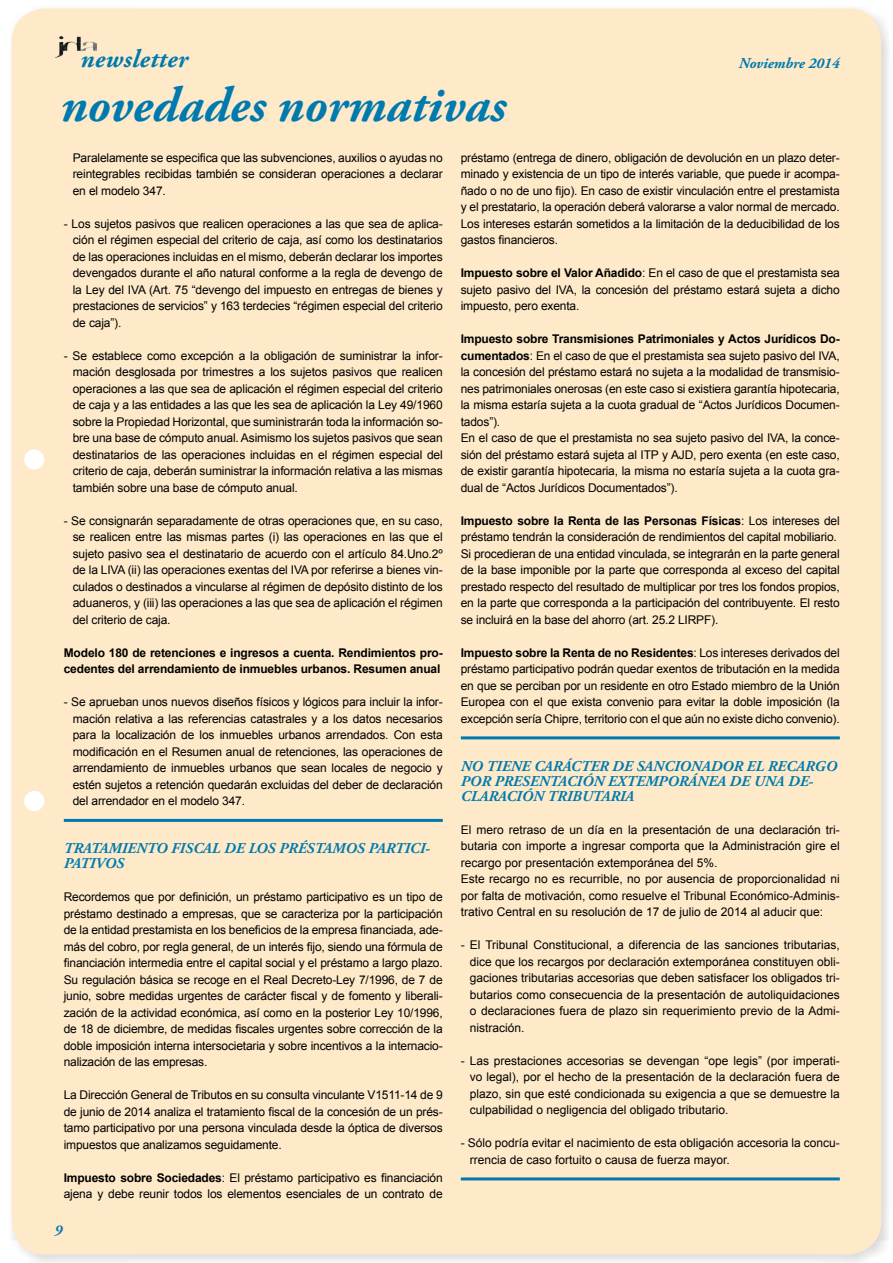
<style>
.page{position:relative;width:893px;height:1263px;background:#fff}
.page>*{position:absolute;margin:0;border:0;box-sizing:border-box;transform-origin:0 0}
.t1{font:italic 700 49.5px "Adobe Garamond Pro";color:#007aae}
.t2{font:italic 700 25.5px "Adobe Garamond Pro";letter-spacing:.015em;color:#007aae}
.t3{font:italic 700 15px/15px "Adobe Garamond Pro";color:#007aae}
.t4{font:12px/16.5px "Arial";letter-spacing:-.015em;color:#000;text-align:justify}
.t5{font:700 12px/16.5px "Arial";letter-spacing:-.01em;color:#000}
.s1{font-weight:700}
</style>
<div class="page">
<div style="left:7px;top:3px;width:886px;height:1260px;background:#000;opacity:.16"></div>
<div style="left:12px;top:9px;width:869px;height:1245px;background:#feeac9;border-radius:34px"></div>
<hr style="left:64px;top:819px;width:379px;height:3px;background:#007aae">
<hr style="left:461px;top:736px;width:379px;height:3px;background:#007aae">
<hr style="left:461px;top:1177px;width:379px;height:3px;background:#007aae">
<div style="left:24px;top:449px;width:20px;height:21px;background:#fff;border-radius:50%"></div>
<div style="left:24px;top:791px;width:20px;height:20px;background:#fff;border-radius:50%"></div>
<img style="left:56px;top:36px;width:40px;height:21px">
<h2 class="t2" style="left:81px;top:45px;width:109px">newsletter</h2>
<p class="t3" style="left:739px;top:56px;width:102px">Noviembre 2014</p>
<h1 class="t1" style="left:60px;top:77px;width:447px">novedades normativas</h1>
<p class="t4" style="left:73px;top:149px;width:371px">Paralelamente se especifica que las subvenciones, auxilios o ayudas no reintegrables recibidas también se consideran operaciones a declarar en el modelo 347.</p>
<p class="t4" style="left:73px;top:215px;width:371px;text-indent:-9px">- Los sujetos pasivos que realicen operaciones a las que sea de aplica&shy;ción el régimen especial del criterio de caja, así como los destinatarios de las operaciones incluidas en el mismo, deberán declarar los importes devengados durante el año natural conforme a la regla de devengo de la Ley del IVA (Art. 75 “devengo del impuesto en entregas de bienes y prestaciones de servicios” y 163 terdecies “régimen especial del criterio de caja”).</p>
<p class="t4" style="left:73px;top:347px;width:371px;text-indent:-9px">- Se establece como excepción a la obligación de suministrar la infor&shy;mación desglosada por trimestres a los sujetos pasivos que realicen operaciones a las que sea de aplicación el régimen especial del criterio de caja y a las entidades a las que les sea de aplicación la Ley 49/1960 sobre la Propiedad Horizontal, que suministrarán toda la información so&shy;bre una base de cómputo anual. Asimismo los sujetos pasivos que sean destinatarios de las operaciones incluidas en el régimen especial del criterio de caja, deberán suministrar la información relativa a las mismas también sobre una base de cómputo anual.</p>
<p class="t4" style="left:73px;top:512px;width:371px;text-indent:-9px">- Se consignarán separadamente de otras operaciones que, en su caso, se realicen entre las mismas partes (i) las operaciones en las que el sujeto pasivo sea el destinatario de acuerdo con el artículo 84.Uno.2º de la LIVA (ii) las operaciones exentas del IVA por referirse a bienes vin&shy;culados o destinados a vincularse al régimen de depósito distinto de los aduaneros, y (iii) las operaciones a las que sea de aplicación el régimen del criterio de caja.</p>
<p class="t5" style="left:64px;top:645px;width:380px">Modelo 180 de retenciones e ingresos a cuenta. Rendimientos pro&shy;cedentes del arrendamiento de inmuebles urbanos. Resumen anual</p>
<p class="t4" style="left:73px;top:694px;width:371px;text-indent:-9px">- Se aprueban unos nuevos diseños físicos y lógicos para incluir la infor&shy;mación relativa a las referencias catastrales y a los datos necesarios para la localización de los inmuebles urbanos arrendados. Con esta modificación en el Resumen anual de retenciones, las operaciones de arrendamiento de inmuebles urbanos que sean locales de negocio y estén sujetos a retención quedarán excluidas del deber de declaración del arrendador en el modelo 347.</p>
<p class="t3" style="left:64px;top:841px;width:368px">TRATAMIENTO FISCAL DE LOS PRÉSTAMOS PARTICI-<br>PATIVOS</p>
<p class="t4" style="left:64px;top:889px;width:380px">Recordemos que por definición, un préstamo participativo es un tipo de préstamo destinado a empresas, que se caracteriza por la participación de la entidad prestamista en los beneficios de la empresa financiada, ade&shy;más del cobro, por regla general, de un interés fijo, siendo una fórmula de financiación intermedia entre el capital social y el préstamo a largo plazo.<br>Su regulación básica se recoge en el Real Decreto-Ley 7/1996, de 7 de junio, sobre medidas urgentes de carácter fiscal y de fomento y liberali&shy;zación de la actividad económica, así como en la posterior Ley 10/1996, de 18 de diciembre, de medidas fiscales urgentes sobre corrección de la doble imposición interna intersocietaria y sobre incentivos a la internacio&shy;nalización de las empresas.</p>
<p class="t4" style="left:64px;top:1087px;width:380px">La Dirección General de Tributos en su consulta vinculante V1511-14 de 9 de junio de 2014 analiza el tratamiento fiscal de la concesión de un prés&shy;tamo participativo por una persona vinculada desde la óptica de diversos impuestos que analizamos seguidamente.</p>
<p class="t4" style="left:64px;top:1169px;width:380px"><span class="s1">Impuesto sobre Sociedades</span>: El préstamo participativo es financiación ajena y debe reunir todos los elementos esenciales de un contrato de</p>
<p class="t3" style="left:55px;top:1223px;width:9px">9</p>
<p class="t4" style="left:461px;top:149px;width:380px">préstamo (entrega de dinero, obligación de devolución en un plazo deter&shy;minado y existencia de un tipo de interés variable, que puede ir acompa&shy;ñado o no de uno fijo). En caso de existir vinculación entre el prestamista y el prestatario, la operación deberá valorarse a valor normal de mercado.<br>Los intereses estarán sometidos a la limitación de la deducibilidad de los gastos financieros.</p>
<p class="t4" style="left:461px;top:265px;width:381px"><span class="s1">Impuesto sobre el Valor Añadido</span>: En el caso de que el prestamista sea sujeto pasivo del IVA, la concesión del préstamo estará sujeta a dicho impuesto, pero exenta.</p>
<p class="t4" style="left:461px;top:331px;width:380px;text-align:left"><span class="s1">Impuesto sobre Transmisiones Patrimoniales y Actos Jurídicos Do&shy;cumentados</span>: En el caso de que el prestamista sea sujeto pasivo del IVA, la concesión del préstamo estará no sujeta a la modalidad de transmisio&shy;nes patrimoniales onerosas (en este caso si existiera garantía hipotecaria, la misma estaría sujeta a la cuota gradual de “Actos Jurídicos Documen&shy;tados”).<br>En el caso de que el prestamista no sea sujeto pasivo del IVA, la conce&shy;sión del préstamo estará sujeta al ITP y AJD, pero exenta (en este caso, de existir garantía hipotecaria, la misma no estaría sujeta a la cuota gra&shy;dual de “Actos Jurídicos Documentados”).</p>
<p class="t4" style="left:461px;top:512px;width:380px;text-align:left"><span class="s1">Impuesto sobre la Renta de las Personas Físicas</span>: Los intereses del préstamo tendrán la consideración de rendimientos del capital mobiliario.<br>Si procedieran de una entidad vinculada, se integrarán en la parte general de la base imponible por la parte que corresponda al exceso del capital prestado respecto del resultado de multiplicar por tres los fondos propios, en la parte que corresponda a la participación del contribuyente. El resto se incluirá en la base del ahorro (art. 25.2 LIRPF).</p>
<p class="t4" style="left:461px;top:644px;width:380px"><span class="s1">Impuesto sobre la Renta de no Residentes</span>: Los intereses derivados del préstamo participativo podrán quedar exentos de tributación en la medida en que se perciban por un residente en otro Estado miembro de la Unión Europea con el que exista convenio para evitar la doble imposición (la excepción sería Chipre, territorio con el que aún no existe dicho convenio).</p>
<p class="t3" style="left:461px;top:759px;width:378px">NO TIENE CARÁCTER DE SANCIONADOR EL RECARGO<br>POR PRESENTACIÓN EXTEMPORÁNEA DE UNA DE-<br>CLARACIÓN TRIBUTARIA</p>
<p class="t4" style="left:461px;top:821px;width:381px;text-align:left">El mero retraso de un día en la presentación de una declaración tri&shy;butaria con importe a ingresar comporta que la Administración gire el recargo por presentación extemporánea del 5%.<br>Este recargo no es recurrible, no por ausencia de proporcionalidad ni por falta de motivación, como resuelve el Tribunal Económico-Adminis&shy;trativo Central en su resolución de 17 de julio de 2014 al aducir que:</p>
<p class="t4" style="left:470px;top:937px;width:371px;text-indent:-9px">- El Tribunal Constitucional, a diferencia de las sanciones tributarias, dice que los recargos por declaración extemporánea constituyen obli&shy;gaciones tributarias accesorias que deben satisfacer los obligados tri&shy;butarios como consecuencia de la presentación de autoliquidaciones o declaraciones fuera de plazo sin requerimiento previo de la Admi&shy;nistración.</p>
<p class="t4" style="left:470px;top:1052px;width:371px;text-indent:-9px">- Las prestaciones accesorias se devengan “ope legis” (por imperati&shy;vo legal), por el hecho de la presentación de la declaración fuera de plazo, sin que esté condicionada su exigencia a que se demuestre la culpabilidad o negligencia del obligado tributario.</p>
<p class="t4" style="left:470px;top:1135px;width:371px;text-indent:-9px">- Sólo podría evitar el nacimiento de esta obligación accesoria la concu&shy;rrencia de caso fortuito o causa de fuerza mayor.</p>
</div>
